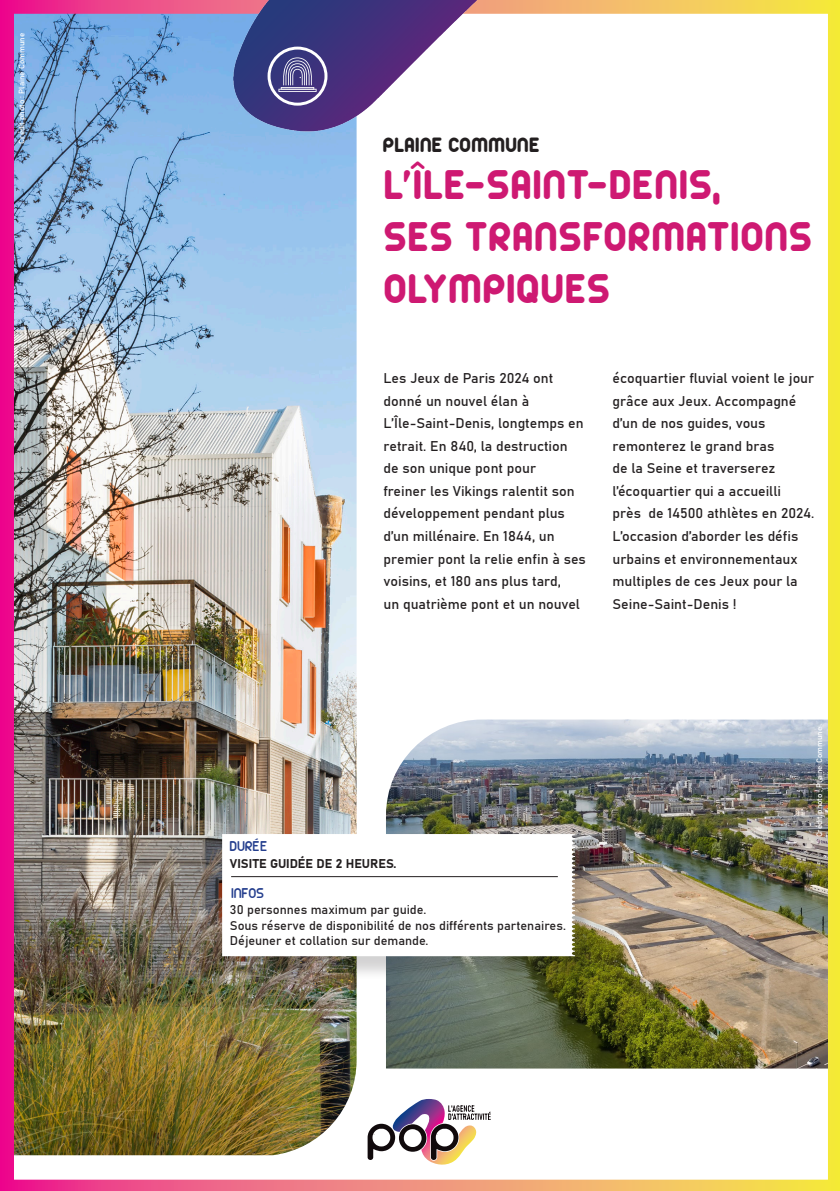
<style>
.page{position:relative;width:840px;height:1191px;background:#fff}
.page>*{position:absolute;margin:0;border:0;box-sizing:border-box;transform-origin:0 0}
.Paragraph_Style_6{font:45.2px/52.2px "z Arista";letter-spacing:.03em;color:#ce1972}
.t1{font:22.6px "z Arista";letter-spacing:.02em;color:#231f20}
.Paragraph_Style_6-2{font:300 15.6px "z Arista";letter-spacing:.03em;color:#253f8e}
.Paragraph_Style_16{font:14px/22.6px "Bahnschrift";color:#231f20}
.Paragraph_Style_6-3{font:12.6px "Bahnschrift";color:#231f20}
.t2{font:8px "Bahnschrift";color:#fff}
</style>
<div class="page">
<img style="left:0;top:0;width:839px;height:1191px">
<img style="left:233px;top:0;width:298px;height:147px">
<div style="left:267px;top:47px;width:60px;height:59px;border:3px solid #fff;border-radius:50%"></div>
<svg style="left:283px;top:57px;width:29px;height:28px"></svg>
<hr style="left:280px;top:87px;width:34px;height:3px;background:#fff">
<hr style="left:278px;top:89px;width:38px;height:3px;background:#fff">
<p class="t2" style="left:15px;top:144px;width:112px;rotate:-90deg">Crédit photo : Plaine Commune</p>
<p class="t1" style="left:382px;top:133px;width:158px">PLAINE COMMUNE</p>
<p class="Paragraph_Style_6" style="left:383px;top:157px;width:338px">L’ÎLE-SAINT-DENIS,</p>
<p class="Paragraph_Style_6" style="left:383px;top:210px;width:429px">SES TRANSFORMATIONS<br>OLYMPIQUES</p>
<p class="Paragraph_Style_16" style="left:383px;top:366px;width:171px">Les Jeux de Paris 2024 ont donné un nouvel élan à</p>
<p class="Paragraph_Style_16" style="left:383px;top:411px;width:204px">L’Île-Saint-Denis, longtemps en retrait. En 840, la destruction de son unique pont pour<br>freiner les Vikings ralentit son développement pendant plus d’un millénaire. En 1844, un premier pont la relie enfin à ses voisins, et 180 ans plus tard,<br>un quatrième pont et un nouvel</p>
<p class="Paragraph_Style_16" style="left:612px;top:366px;width:203px">écoquartier fluvial voient le jour grâce aux Jeux. Accompagné d’un de nos guides, vous remonterez le grand bras<br>de la Seine et traverserez l’écoquartier qui a accueilli<br>près de 14500 athlètes en 2024.<br>L’occasion d’aborder les défis urbains et environnementaux multiples de ces Jeux pour la<br>Seine-Saint-Denis !</p>
<p class="Paragraph_Style_6-2" style="left:230px;top:838px;width:39px">DURÉE</p>
<p class="Paragraph_Style_6-2" style="left:231px;top:884px;width:34px">INFOS</p>
<p class="Paragraph_Style_6-3" style="left:230px;top:853px;width:168px">VISITE GUIDÉE DE 2 HEURES.</p>
<p class="Paragraph_Style_6-3" style="left:230px;top:900px;width:198px">30 personnes maximum par guide.</p>
<p class="Paragraph_Style_6-3" style="left:230px;top:915px;width:337px">Sous réserve de disponibilité de nos différents partenaires.</p>
<p class="Paragraph_Style_6-3" style="left:230px;top:931px;width:200px">Déjeuner et collation sur demande.</p>
<p class="t2" style="left:812px;top:837px;width:112px;rotate:-90deg">Crédit photo : Plaine Commune</p>
</div>
